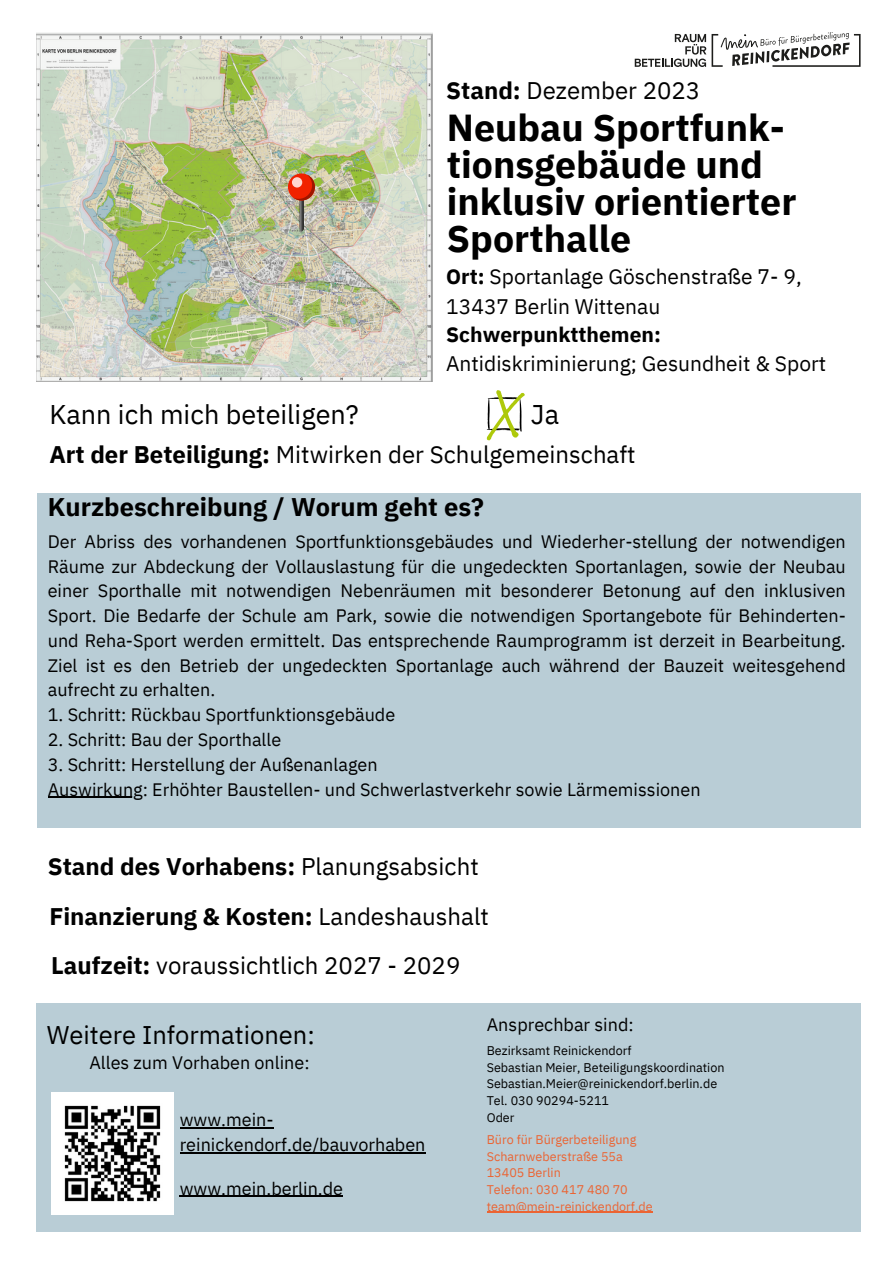
<style>
.page{position:relative;width:894px;height:1264px;background:#fff}
.page>*{position:absolute;margin:0;border:0;box-sizing:border-box;transform-origin:0 0}
.t1{font:700 37.5px/37.2px "IBM Plex Sans";color:#000}
.t2{font:27px "IBM Plex Sans";color:#000}
.t3{font:700 25.5px "IBM Plex Sans";color:#000}
.t4{font:25.5px "IBM Plex Sans";color:#000}
.t5{font:24px "IBM Plex Sans";color:#000}
.t6{font:700 24px "IBM Plex Sans";color:#000}
.t7{font:21px/29.2px "IBM Plex Sans";color:#000}
.t8{font:18px/24.8px "IBM Plex Sans";color:#000}
.t9{font:12.6px "IBM Plex Sans";color:#000}
.t10{font:12.6px "IBM Plex Sans";color:#eb6433}
.s1{font-weight:700}
.s2{font-weight:400}
</style>
<div class="page">
<svg style="left:486px;top:390px;width:38px;height:50px"></svg>
<div style="left:37px;top:493px;width:823px;height:334px;background:#b9cdd6"></div>
<div style="left:37px;top:1002px;width:823px;height:229px;background:#b9cdd6"></div>
<svg style="left:634px;top:32px;width:226px;height:35px"></svg>
<img style="left:37px;top:33px;width:395px;height:348px">
<div style="left:288px;top:173px;width:27px;height:27px;background:#f12200;border-radius:50%"></div>
<svg style="left:293px;top:174px;width:22px;height:58px"></svg>
<div style="left:292px;top:177px;width:10px;height:10px;background:#ffd6cf;border-radius:50%"></div>
<img style="left:51px;top:1092px;width:123px;height:122px">
<hr style="left:486px;top:1211px;width:166px;height:1px;background:#eb6433">
<hr style="left:180px;top:1195px;width:163px;height:1px;background:#000">
<hr style="left:180px;top:1127px;width:93px;height:1px;background:#000">
<hr style="left:180px;top:1152px;width:245px;height:1px;background:#000">
<hr style="left:48px;top:796px;width:95px;height:1px;background:#000">
<p class="t5" style="left:446px;top:74px;width:255px"><span class="s1">Stand:</span> Dezember 2023</p>
<p class="t1" style="left:446px;top:108px;width:351px">Neubau Sportfunk&shy;tionsgebäude und inklusiv orientierter<br>Sporthalle</p>
<p class="t7" style="left:446px;top:262px;width:357px"><span class="s1">Ort:</span> Sportanlage Göschenstraße 7- 9,<br>13437 Berlin Wittenau</p>
<p class="t7" style="left:446px;top:320px;width:381px"><span class="s1">Schwerpunktthemen:<br></span>Antidiskriminierung; Gesundheit &amp; Sport</p>
<p class="t2" style="left:49px;top:396px;width:311px">Kann ich mich beteiligen?</p>
<p class="t2" style="left:531px;top:396px;width:30px">Ja</p>
<p class="t5" style="left:49px;top:438px;width:587px"><span class="s1">Art der Beteiligung:</span> Mitwirken der Schulgemeinschaft</p>
<p class="t3" style="left:48px;top:490px;width:437px">Kurzbeschreibung / Worum geht es?</p>
<h6 class="t8" style="left:48px;top:528px;width:799px;text-align:justify">Der Abriss des vorhandenen Sportfunktionsgebäudes und Wiederher-stellung der notwendigen Räume zur Abdeckung der Vollauslastung für die ungedeckten Sportanlagen, sowie der Neubau einer Sporthalle mit notwendigen Nebenräumen mit besonderer Betonung auf den inklusiven Sport. Die Bedarfe der Schule am Park, sowie die notwendigen Sportangebote für Behinderten&shy;und Reha-Sport werden ermittelt. Das entsprechende Raumprogramm ist derzeit in Bearbeitung.<br>Ziel ist es den Betrieb der ungedeckten Sportanlage auch während der Bauzeit weitesgehend aufrecht zu erhalten.</h6>
<h6 class="t8" style="left:48px;top:702px;width:349px">1. Schritt: Rückbau Sportfunktionsgebäude</h6>
<h6 class="t8" style="left:48px;top:726px;width:235px">2. Schritt: Bau der Sporthalle</h6>
<h6 class="t8" style="left:48px;top:751px;width:331px">3. Schritt: Herstellung der Außenanlagen</h6>
<h6 class="t8" style="left:48px;top:776px;width:654px">Auswirkung: Erhöhter Baustellen- und Schwerlastverkehr sowie Lärmemissionen</h6>
<h6 class="t6" style="left:48px;top:850px;width:432px">Stand des Vorhabens: <span class="s2">Planungsabsicht</span></h6>
<h6 class="t6" style="left:49px;top:899px;width:441px">Finanzierung &amp; Kosten: <span class="s2">Landeshaushalt</span></h6>
<p class="t5" style="left:51px;top:949px;width:410px"><span class="s1">Laufzeit:</span> voraussichtlich 2027 - 2029</p>
<h3 class="t4" style="left:47px;top:1018px;width:269px">Weitere Informationen:</h3>
<h4 class="t8" style="left:89px;top:1049px;width:222px">Alles zum Vorhaben online:</h4>
<h4 class="t8" style="left:180px;top:1107px;width:247px">www.mein&shy;reinickendorf.de/bauvorhaben</h4>
<h4 class="t8" style="left:180px;top:1175px;width:165px">www.mein.berlin.de</h4>
<h6 class="t8" style="left:486px;top:1011px;width:148px">Ansprechbar sind:</h6>
<p class="t9" style="left:486px;top:1041px;width:146px">Bezirksamt Reinickendorf</p>
<p class="t9" style="left:486px;top:1058px;width:239px">Sebastian Meier, Beteiligungskoordination</p>
<h3 class="t9" style="left:486px;top:1075px;width:232px">Sebastian.Meier@reinickendorf.berlin.de</h3>
<h4 class="t9" style="left:486px;top:1092px;width:124px">Tel. 030 90294-5211</h4>
<h2 class="t9" style="left:486px;top:1108px;width:29px">Oder</h2>
<p class="t10" style="left:486px;top:1130px;width:151px">Büro für Bürgerbeteiligung</p>
<h4 class="t10" style="left:486px;top:1147px;width:137px">Scharnweberstraße 55a</h4>
<h1 class="t10" style="left:486px;top:1164px;width:75px">13405 Berlin</h1>
<h5 class="t10" style="left:486px;top:1181px;width:142px">Telefon: 030 417 480 70</h5>
<h5 class="t10" style="left:486px;top:1197px;width:167px">team@mein-reinickendorf.de</h5>
</div>
